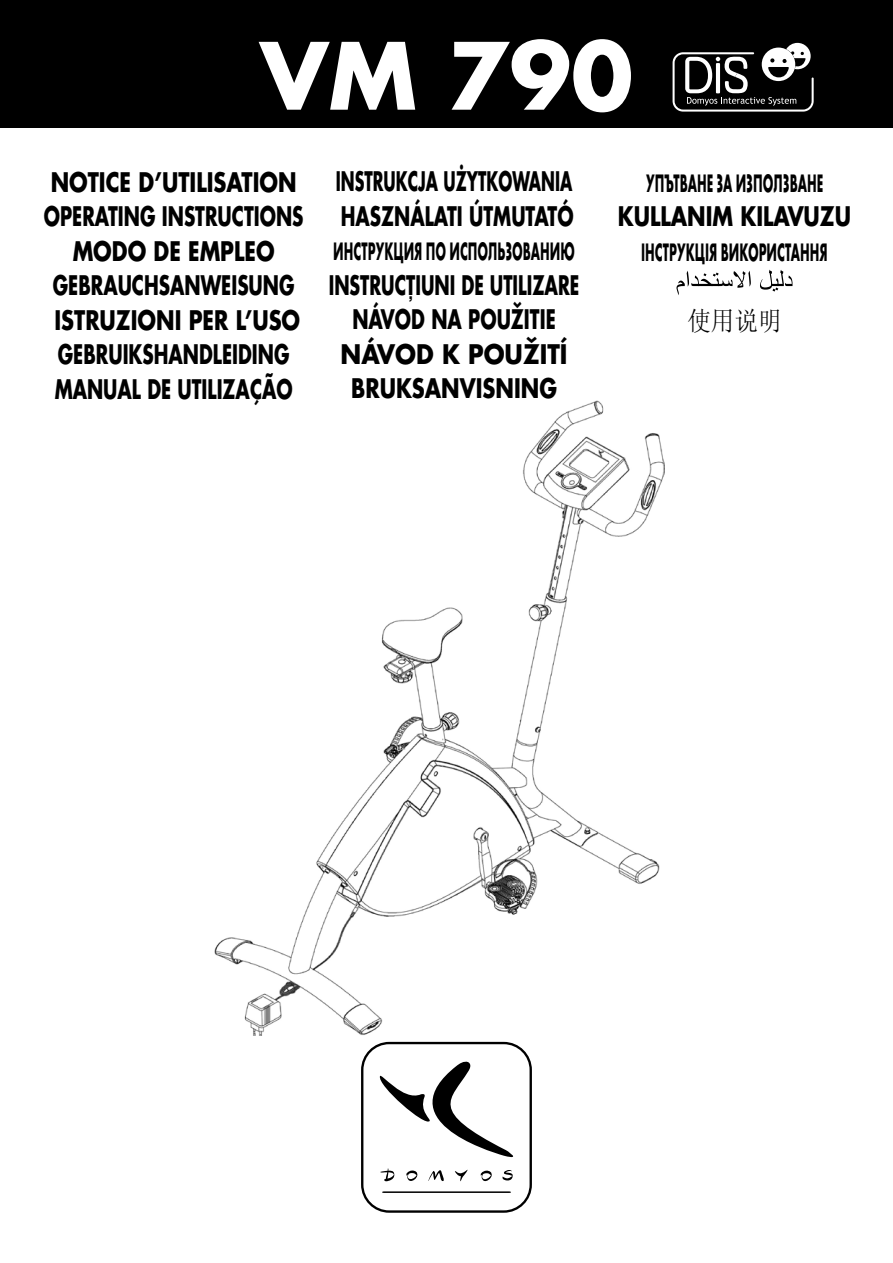
<style>
.page{position:relative;width:893px;height:1263px;background:#fff}
.page>*{position:absolute;margin:0;border:0;box-sizing:border-box;transform-origin:0 0}
.t1{font:700 90px "Futura Std";color:#fff}
.t2{font:700 26.25px/34.5px "Futura Std";color:#000;scale:.8 1}
.t3{font:700 26.25px "Futura TCY";color:#000;scale:.5 1}
.t4{font:700 26.25px/34.5px "Futura CE";color:#000;scale:.7 1}
.t5{font:700 26.25px "Futura Std";color:#000;scale:.7 1}
.t6{font:700 26.25px/34.5px "Futura CE";color:#000;scale:.6 1}
.t7{font:700 26.25px "Futura CE";color:#000;scale:.66 1}
.t8{font:700 26.25px "Futura Std";color:#000;scale:.9 1}
.t9{font:26.25px "Sim Sun";color:#000;scale:.9 1}
.s1{font-family:"Futura Std"}
</style>
<div class="page">
<div style="left:0;top:0;width:893px;height:128px;background:#000"></div>
<svg style="left:673px;top:43px;width:141px;height:69px"></svg>
<img style="left:215px;top:401px;width:449px;height:635px">
<svg style="left:676px;top:270px;width:116px;height:25px"></svg>
<svg style="left:361px;top:1042px;width:171px;height:171px"></svg>
<p class="t1" style="left:260px;top:16px;width:375px">VM 790</p>
<p class="t2" style="left:44px;top:164px;width:318px">NOTICE D’UTILISATION<br>OPERATIN</p>
<p class="t5" style="left:140px;top:199px;width:129px">G INSTRUCTIONS</p>
<p class="t2" style="left:73px;top:233px;width:49px">MODO</p>
<p class="t2" style="left:53px;top:233px;width:244px;text-indent:101px">DE EMPLEO<br>GEBRAUCHSANWEISUN</p>
<p class="t5" style="left:279px;top:268px;width:24px">G</p>
<p class="t4" style="left:55px;top:301px;width:342px;text-indent:134px"><span class="s1">PER L’USO<br></span>GEBRUIKSHANDLEIDING<br>MANUAL DE UTILIZAÇÃO</p>
<p class="t2" style="left:54px;top:302px;width:112px">ISTRUZIONI</p>
<p class="t6" style="left:336px;top:163px;width:396px">INSTRUKCJA UŻYTKOWANIA<br>HASZN</p>
<p class="t4" style="left:410px;top:197px;width:35px">ÁLATI</p>
<p class="t4" style="left:469px;top:197px;width:39px">ÚTMUTAT</p>
<p class="t4" style="left:557px;top:197px;width:25px">Ó</p>
<p class="t3" style="left:333px;top:236px;width:485px">Инструкция по использовани ю</p>
<p class="t7" style="left:329px;top:265px;width:381px">INSTRUCŢIUNI DE UTILIZARE</p>
<p class="t5" style="left:352px;top:302px;width:292px">NÁVOD NA POUŽITIE</p>
<p class="t8" style="left:341px;top:337px;width:254px">NÁVOD K POUŽITÍ</p>
<p class="t2" style="left:351px;top:371px;width:56px">BRUKSAN</p>
<p class="t2" style="left:460px;top:371px;width:37px">VISNIN</p>
<p class="t2" style="left:539px;top:371px;width:24px">G</p>
<p class="t3" style="left:646px;top:168px;width:219px">УПЪТВАНЕ ЗА ИЗПОЛЗВАН</p>
<p class="t3" style="left:817px;top:168px;width:14px">Е</p>
<p class="t2" style="left:618px;top:199px;width:18px">KULLANI</p>
<p class="t2" style="left:713px;top:199px;width:51px">M KILA</p>
<p class="t2" style="left:788px;top:199px;width:78px">VUZU</p>
<p class="t3" style="left:641px;top:237px;width:26px">ІНСТРУКЦ</p>
<p class="t3" style="left:705px;top:237px;width:162px">ІЯ ВИКОРИСТАННЯ</p>
<p class="t9" style="left:687px;top:307px;width:107px">使用说明</p>
</div>
